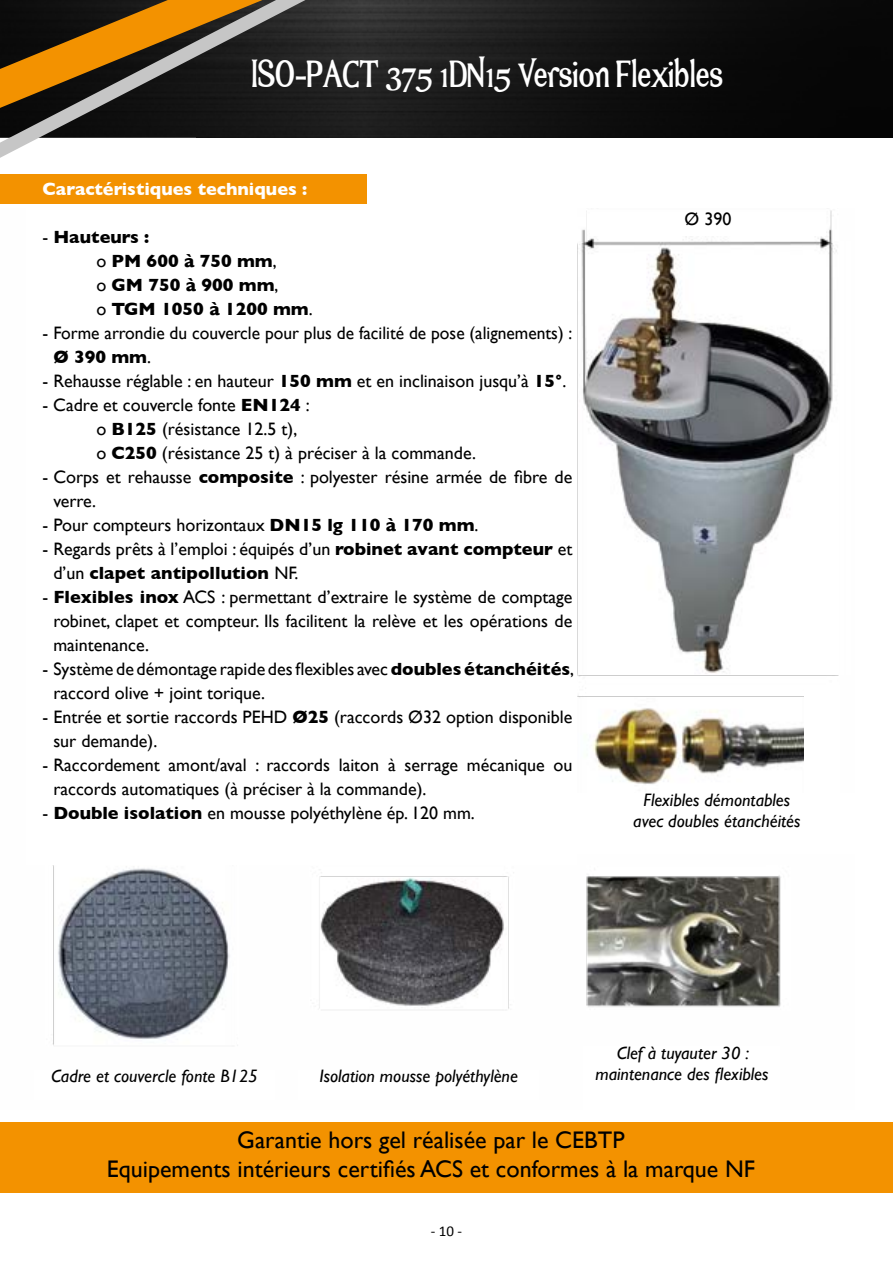
<style>
.page{position:relative;width:893px;height:1263px;background:#fff}
.page>*{position:absolute;margin:0;border:0;box-sizing:border-box;transform-origin:0 0}
.t1{font:36px "Bromato";color:#fff}
.t2{font:24px/28.8px "Gill Sans";color:#000;text-align:center}
.t3{font:18px/24px "Gill Sans";color:#000}
.t4{font:italic 18px/21.6px "Gill Sans";color:#000;text-align:center}
.t5{font:700 18px/24px "Gill Sans";color:#000}
.t6{font:700 18px "Gill Sans";color:#fff}
.t7{font:15px "Calibri";color:#000}
.s1{font-weight:400}
.s2{font-weight:700}
</style>
<div class="page">
<img style="left:486px;top:0;width:407px;height:138px">
<svg style="left:0;top:0;width:486px;height:158px;background:#584e3e"></svg>
<div style="left:0;top:1123px;width:893px;height:70px;background:#f39200"></div>
<img style="left:53px;top:210px;width:786px;height:836px">
<div style="left:27px;top:191px;width:550px;height:674px;background:#fff"></div>
<div style="left:576px;top:793px;width:282px;height:61px;background:#fff"></div>
<div style="left:590px;top:213px;width:236px;height:23px;background:#fff"></div>
<div style="left:0;top:174px;width:367px;height:30px;background:#f39200"></div>
<div style="left:805px;top:685px;width:35px;height:114px;background:#fff"></div>
<h1 class="t1" style="left:251px;top:50px;width:473px">ISO-PACT 375 1DN15 Version Flexibles</h1>
<p class="t6" style="left:43px;top:175px;width:266px">Caractéristiques techniques :</p>
<p class="t5" style="left:97px;top:225px;width:218px;text-indent:-54px"><span class="s1">-</span> Hauteurs :<br><span class="s1">o</span> PM 600 à 750 mm<span class="s1">,<br>o</span> GM 750 à 900 mm<span class="s1">,<br>o</span> TGM 1050 à 1200 mm<span class="s1">.</span></p>
<p class="t3" style="left:53px;top:321px;width:520px;text-indent:-11px">- Forme arrondie du couvercle pour plus de facilité de pose (alignements) :<br><span class="s2">Ø 390 mm</span>.</p>
<p class="t3" style="left:43px;top:369px;width:525px">- Rehausse réglable : en hauteur <span class="s2">150 mm</span> et en inclinaison jusqu’à <span class="s2">15°</span>.</p>
<p class="t3" style="left:97px;top:393px;width:381px;text-indent:-54px">- Cadre et couvercle fonte <span class="s2">EN124</span> :<br>o <span class="s2">B125</span> (résistance 12.5 t),<br>o <span class="s2">C250</span> (résistance 25 t) à préciser à la commande.</p>
<p class="t3" style="left:53px;top:465px;width:520px;text-indent:-11px">- Corps et rehausse <span class="s2">composite</span> : polyester résine armée de fibre de verre.</p>
<p class="t3" style="left:43px;top:513px;width:437px">- Pour compteurs horizontaux <span class="s2">DN15 lg 110 à 170 mm</span>.</p>
<p class="t3" style="left:53px;top:537px;width:520px;text-indent:-11px">- Regards prêts à l’emploi : équipés d’un <span class="s2">robinet avant compteur</span> et d’un <span class="s2">clapet antipollution</span> NF.</p>
<p class="t3" style="left:53px;top:585px;width:520px;text-align:justify;text-indent:-11px">- <span class="s2">Flexibles inox</span> ACS : permettant d’extraire le système de comptage robinet, clapet et compteur. Ils facilitent la relève et les opérations de maintenance.</p>
<p class="t3" style="left:53px;top:657px;width:522px;text-indent:-11px">- Système de démontage rapide des flexibles avec <span class="s2">doubles étanchéités</span>, raccord olive + joint torique.</p>
<p class="t3" style="left:53px;top:705px;width:520px;text-indent:-11px">- Entrée et sortie raccords PEHD <span class="s2">Ø25</span> (raccords Ø32 option disponible sur demande).</p>
<p class="t3" style="left:53px;top:753px;width:520px;text-indent:-11px">- Raccordement amont/aval : raccords laiton à serrage mécanique ou raccords automatiques (à préciser à la commande).</p>
<p class="t3" style="left:43px;top:801px;width:434px">- <span class="s2">Double isolation</span> en mousse polyéthylène ép. 120 mm.</p>
<p class="t3" style="left:685px;top:207px;width:48px">Ø 390</p>
<p class="t4" style="left:633px;top:789px;width:169px">Flexibles démontables avec doubles étanchéités</p>
<p class="t4" style="left:51px;top:1065px;width:208px">Cadre et couvercle fonte B125</p>
<p class="t4" style="left:319px;top:1065px;width:200px">Isolation mousse polyéthylène</p>
<p class="t4" style="left:595px;top:1042px;width:175px">Clef à tuyauter 30 : maintenance des flexibles</p>
<h2 class="t2" style="left:107px;top:1125px;width:650px">Garantie hors gel réalisée par le CEBTP<br>Equipements intérieurs certifiés ACS et conformes à la marque NF</h2>
<p class="t7" style="left:431px;top:1222px;width:33px">- 10 -</p>
</div>
